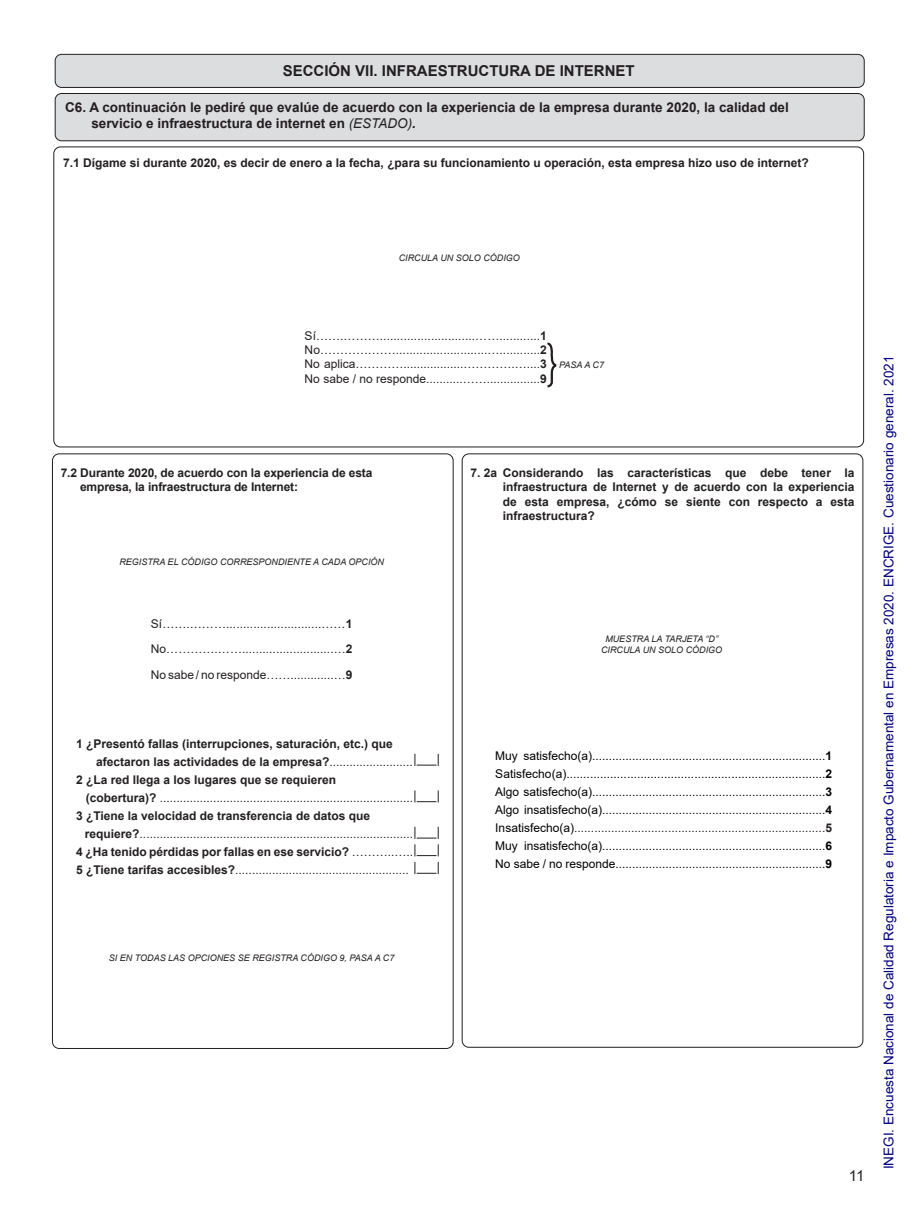
<style>
.page{position:relative;width:918px;height:1212px;background:#fff}
.page>*{position:absolute;margin:0;border:0;box-sizing:border-box;transform-origin:0 0}
.t1{font:700 15px "Arial";color:#231f20}
.t2{font:15px "Arial";color:#231f20}
.t3{font:700 13.5px/16.2px "Arial";color:#231f20}
.t4{font:13.5px "Arial";color:#000080}
.t5{font:12px/18px "Arial";color:#000001;text-align:justify}
.t6{font:700 12px/14.4px "Arial";color:#231f20}
.t7{font:12px/14.4px "Arial";color:#231f20;text-align:justify}
.t8{font:italic 9px/10.8px "Arial";color:#231f20;text-align:center}
.s1{font-weight:400;font-style:italic}
.s2{font-style:italic}
.s3{font-weight:700}
.s4{font-weight:400}
.s5{color:#231f20}
.s6{font-weight:700;color:#231f20}
</style>
<div class="page">
<div style="left:55px;top:54px;width:809px;height:33px;background:#dcdddf;border-radius:6px"></div>
<div style="left:55px;top:54px;width:810px;height:34px;border:1px solid #231f20;border-radius:6px"></div>
<div style="left:55px;top:93px;width:809px;height:48px;background:#dcdddf;border-radius:6px"></div>
<div style="left:55px;top:93px;width:810px;height:48px;border:1px solid #231f20;border-radius:6px"></div>
<svg style="left:415px;top:754px;width:24px;height:12px"></svg>
<svg style="left:415px;top:862px;width:24px;height:12px"></svg>
<svg style="left:415px;top:790px;width:24px;height:12px"></svg>
<svg style="left:415px;top:827px;width:24px;height:29px"></svg>
<svg style="left:547px;top:342px;width:10px;height:46px"></svg>
<p class="t1" style="left:283px;top:60px;width:353px">SECCIÓN VII. INFRAESTRUCTURA DE INTERNET</p>
<p class="t3" style="left:91px;top:99px;width:699px;text-indent:-26px">C6. A continuación le pediré que evalúe de acuerdo con la experiencia de la empresa durante 2020, la calidad del servicio e infraestructura de internet en <span class="s1">(ESTADO)</span><span class="s2">.</span></p>
<p class="t6" style="left:63px;top:155px;width:747px">7.1 Dígame si durante 2020, es decir de enero a la fecha, ¿para su funcionamiento u operación, esta empresa hizo uso de internet?</p>
<p class="t8" style="left:399px;top:253px;width:123px">CIRCULA UN SOLO CÓDIGO</p>
<p class="t7" style="left:305px;top:328px;width:244px">Sí…….………............................……............<span class="s3">1<br></span>No………….……...........................…............<span class="s3">2<br></span>No aplica…………..................………….…....<span class="s3">3<br></span>No sabe / no responde...........……................<span class="s3">9</span></p>
<p class="t8" style="left:559px;top:360px;width:46px">PASA A C7</p>
<p class="t6" style="left:80px;top:465px;width:294px;text-indent:-19px">7.2 Durante 2020, de acuerdo con la experiencia de esta empresa, la infraestructura de Internet:</p>
<p class="t6" style="left:503px;top:465px;width:353px;text-align:justify;text-indent:-32px">7. 2a Considerando las características que debe tener la infraestructura de Internet y de acuerdo con la experiencia de esta empresa, ¿cómo se siente con respecto a esta infraestructura?</p>
<p class="t8" style="left:119px;top:557px;width:266px">REGISTRA EL CÓDIGO CORRESPONDIENTE A CADA OPCIÓN</p>
<p class="t7" style="left:151px;top:611px;width:203px;line-height:25.5px">Sí…….………............................……<span class="s3">1<br></span>No………….……...........................…<span class="s3">2<br></span>No sabe / no responde…….............…<span class="s3">9</span></p>
<p class="t6" style="left:76px;top:737px;width:318px">1 ¿Presentó fallas (interrupciones, saturación, etc.) que</p>
<p class="t6" style="left:96px;top:755px;width:318px">afectaron las actividades de la empresa?<span class="s4">.........................</span></p>
<p class="t6" style="left:76px;top:773px;width:262px">2 ¿La red llega a los lugares que se requieren</p>
<p class="t7" style="left:86px;top:790px;width:329px"><span class="s3">(cobertura)?</span> ............................................................................</p>
<p class="t6" style="left:76px;top:809px;width:295px">3 ¿Tiene la velocidad de transferencia de datos que</p>
<p class="t7" style="left:85px;top:826px;width:330px"><span class="s3">requiere?</span>..................................................................................</p>
<p class="t6" style="left:76px;top:845px;width:338px">4 ¿Ha tenido pérdidas por fallas en ese servicio? <span class="s4">………..…..</span></p>
<p class="t7" style="left:76px;top:862px;width:334px"><span class="s3">5 ¿Tiene tarifas accesibles?</span>....................................................</p>
<p class="t8" style="left:109px;top:953px;width:287px">SI EN TODAS LAS OPCIONES SE REGISTRA CÓDIGO 9, PASA A C7</p>
<p class="t8" style="left:601px;top:633px;width:123px">MUESTRA LA TARJETA “D”<br>CIRCULA UN SOLO CÓDIGO</p>
<p class="t5" style="left:495px;top:746px;width:338px">Muy satisfecho(a)......................................................................<span class="s3">1<br></span>Satisfecho(a).............................................................................<span class="s3">2<br></span>Algo satisfecho(a)......................................................................<span class="s3">3<br></span>Algo insatisfecho(a)...................................................................<span class="s3">4<br></span>Insatisfecho(a)<span class="s5">...........................................................................</span><span class="s6">5<br></span>Muy insatisfecho(a)...................................................................<span class="s3">6<br></span>No sabe / no responde...............................................................<span class="s3">9</span></p>
<p class="t2" style="left:849px;top:1165px;width:17px">11</p>
<p class="t4" style="left:880px;top:1169px;width:815px;rotate:-90deg">INEGI. Encuesta Nacional de Calidad Regulatoria e Impacto Gubernamental en Empresas 2020. ENCRIGE. Cuestionario general. 2021</p>
</div>
